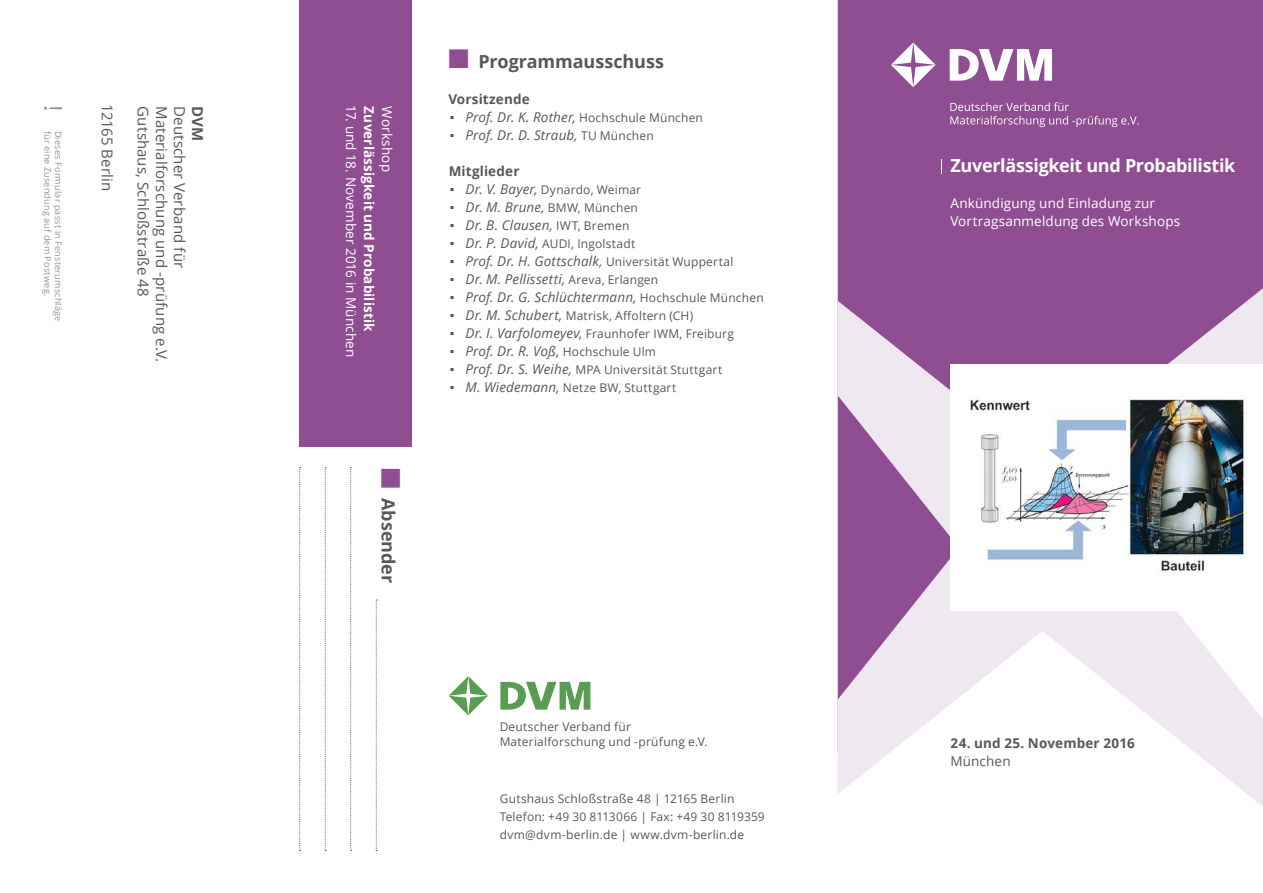
<style>
.page{position:relative;width:1263px;height:893px;background:#fff}
.page>*{position:absolute;margin:0;border:0;box-sizing:border-box;transform-origin:0 0}
.t1{font:24.15px "Open Sans";color:#939598}
.t2{font:700 18px "Open Sans";letter-spacing:-.02em;color:#fff}
.t3{font:700 18px "Open Sans";color:#57585a}
.t4{font:15px "Open Sans";letter-spacing:.005em;color:#57585a}
.t5{font:700 15px "Open Sans";color:#57585a}
.t6{font:italic 13.5px "Open Sans";letter-spacing:.01em;color:#57585a}
.t7{font:13.5px/18px "Open Sans";letter-spacing:.01em;color:#fff}
.t8{font:700 13.5px "Open Sans";letter-spacing:.01em;color:#57585a}
.t9{font:700 13.5px "Open Sans";letter-spacing:.01em;color:#fff}
.t10{font:13.5px "Open Sans";letter-spacing:.01em;color:#57585a}
.t11{font:12px/18px "Open Sans";letter-spacing:.015em;color:#57585a}
.t12{font:9px "Open Sans";letter-spacing:.025em;color:#939598}
.s1{color:#8f4e91}
.s2{font-family:"Arial";font-style:normal}
.s3{font-style:normal;font-size:12px}
.s4{font-family:"Arial";font-size:13.5px}
.s5{font-style:italic;font-size:13.5px}
</style>
<div class="page">
<div style="left:838px;top:0;width:425px;height:288px;background:#8f4e91"></div>
<svg style="left:838px;top:288px;width:425px;height:518px"></svg>
<div style="left:950px;top:365px;width:313px;height:246px;background:#fff"></div>
<img style="left:970px;top:399px;width:276px;height:173px">
<svg style="left:941px;top:159px;width:1px;height:15px"></svg>
<svg style="left:950px;top:49px;width:102px;height:32px"></svg>
<svg style="left:891px;top:43px;width:44px;height:44px"></svg>
<svg style="left:950px;top:102px;width:189px;height:25px"></svg>
<div style="left:299px;top:0;width:113px;height:446px;background:#8f4e91"></div>
<svg style="left:376px;top:600px;width:1px;height:251px"></svg>
<svg style="left:350px;top:467px;width:2px;height:384px"></svg>
<svg style="left:325px;top:467px;width:1px;height:384px"></svg>
<svg style="left:299px;top:467px;width:2px;height:384px"></svg>
<svg style="left:500px;top:682px;width:90px;height:28px"></svg>
<svg style="left:449px;top:676px;width:39px;height:39px"></svg>
<h1 class="t1" style="left:70px;top:105px;width:8px;rotate:90deg">!</h1>
<p class="t4" style="left:118px;top:104px;width:88px;rotate:90deg">12165 Berlin</p>
<p class="t4" style="left:154px;top:106px;width:192px;rotate:90deg">Gutshaus, Schloßstraße 48</p>
<p class="t4" style="left:172px;top:106px;width:257px;rotate:90deg">Materialforschung und -prüfung e.V.</p>
<p class="t4" style="left:190px;top:106px;width:163px;rotate:90deg">Deutscher Verband für</p>
<p class="t5" style="left:208px;top:106px;width:37px;rotate:90deg">DVM</p>
<p class="t7" style="left:360px;top:105px;width:254px;rotate:90deg">17. und 18. November 2016 in München</p>
<p class="t9" style="left:379px;top:106px;width:227px;rotate:90deg">Zuverlässigkeit und Probabilistik</p>
<p class="t7" style="left:396px;top:106px;width:67px;rotate:90deg">Workshop</p>
<p class="t12" style="left:54px;top:131px;width:167px;rotate:90deg">für eine Zusendung auf dem Postweg.</p>
<p class="t12" style="left:65px;top:131px;width:192px;rotate:90deg">Dieses Formular passt in Fensterumschläge</p>
<h2 class="t3" style="left:401px;top:468px;width:117px;rotate:90deg"><span class="s1">■</span> Absender</h2>
<h2 class="t3" style="left:449px;top:49px;width:217px"><span class="s1">■</span> Programmausschuss</h2>
<p class="t8" style="left:448px;top:89px;width:83px">Vorsitzende</p>
<p class="t6" style="left:450px;top:108px;width:255px"><span class="s2">▪</span> Prof. Dr. K. Rother, <span class="s3">Hochschule München</span></p>
<p class="t6" style="left:450px;top:126px;width:206px"><span class="s2">▪</span> Prof. Dr. D. Straub, <span class="s3">TU München</span></p>
<p class="t8" style="left:449px;top:161px;width:72px">Mitglieder</p>
<p class="t11" style="left:450px;top:180px;width:193px"><span class="s4">▪</span> <span class="s5">Dr. V. Bayer,</span> Dynardo, Weimar</p>
<p class="t6" style="left:450px;top:198px;width:190px"><span class="s2">▪</span> Dr. M. Brune, <span class="s3">BMW, München</span></p>
<p class="t6" style="left:450px;top:216px;width:181px"><span class="s2">▪</span> Dr. B. Clausen, <span class="s3">IWT, Bremen</span></p>
<p class="t11" style="left:450px;top:234px;width:187px"><span class="s4">▪</span> <span class="s5">Dr. P. David,</span> AUDI, Ingolstadt</p>
<p class="t6" style="left:450px;top:252px;width:285px"><span class="s2">▪</span> Prof. Dr. H. Gottschalk, <span class="s3">Universität Wuppertal</span></p>
<p class="t6" style="left:450px;top:270px;width:210px"><span class="s2">▪</span> Dr. M. Pellissetti, <span class="s3">Areva, Erlangen</span></p>
<p class="t6" style="left:450px;top:288px;width:315px"><span class="s2">▪</span> Prof. Dr. G. Schlüchtermann, <span class="s3">Hochschule München</span></p>
<p class="t11" style="left:450px;top:306px;width:245px"><span class="s4">▪</span> <span class="s5">Dr. M. Schubert,</span> Matrisk, Affoltern (CH)</p>
<p class="t11" style="left:450px;top:324px;width:286px"><span class="s4">▪</span> <span class="s5">Dr. I. Varfolomeyev,</span> Fraunhofer IWM, Freiburg</p>
<p class="t6" style="left:450px;top:342px;width:208px"><span class="s2">▪</span> Prof. Dr. R. Voß, <span class="s3">Hochschule Ulm</span></p>
<p class="t11" style="left:450px;top:360px;width:274px"><span class="s4">▪</span> <span class="s5">Prof. Dr. S. Weihe,</span> MPA Universität Stuttgart</p>
<p class="t11" style="left:450px;top:378px;width:228px"><span class="s4">▪</span> <span class="s5">M. Wiedemann,</span> Netze BW, Stuttgart</p>
<p class="t11" style="left:500px;top:719px;width:209px;line-height:15px">Deutscher Verband für<br>Materialforschung und -prüfung e.V.</p>
<p class="t11" style="left:500px;top:789px;width:267px">Gutshaus Schloßstraße 48 | 12165 Berlin<br>Telefon: +49 30 8113066 | Fax: +49 30 8119359 dvm@dvm-berlin.de | www.dvm-berlin.de</p>
<h2 class="t2" style="left:950px;top:153px;width:286px">Zuverlässigkeit und Probabilistik</h2>
<p class="t7" style="left:950px;top:194px;width:231px">Ankündigung und Einladung zur<br>Vortragsanmeldung des Workshops</p>
<p class="t8" style="left:950px;top:734px;width:186px">24. und 25. November 2016</p>
<p class="t10" style="left:950px;top:752px;width:62px">München</p>
</div>
